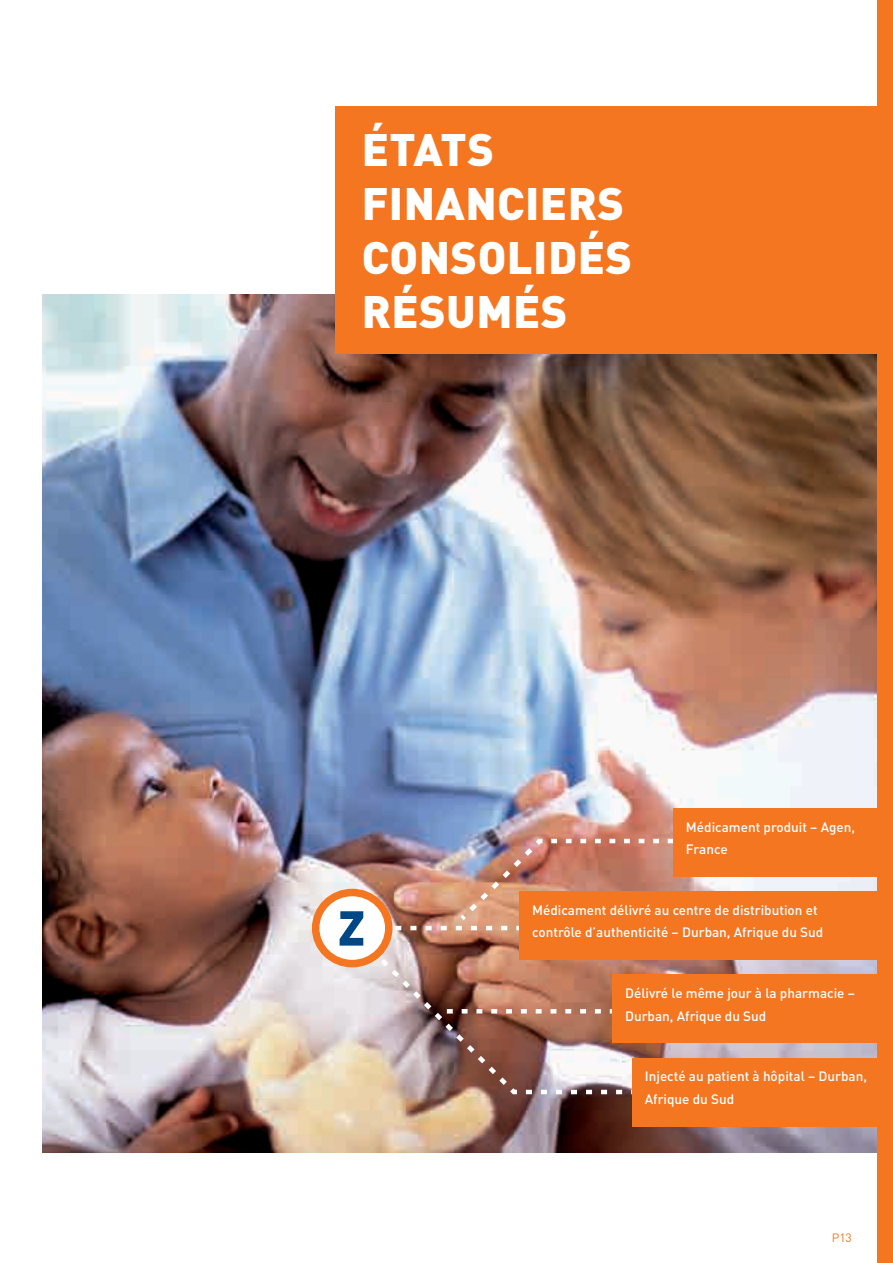
<style>
.page{position:relative;width:893px;height:1263px;background:#fff}
.page>*{position:absolute;margin:0;border:0;box-sizing:border-box;transform-origin:0 0}
.t1{font:900 45px/54px "DINOT";letter-spacing:.01em;color:#fff}
.t2{font:500 13.5px/22.5px "DINOT";color:#fff}
.t3{font:12px "DINOT";color:#f47621}
</style>
<div class="page">
<img style="left:43px;top:295px;width:834px;height:857px">
<div style="left:336px;top:106px;width:557px;height:247px;background:#f47621"></div>
<svg style="left:316px;top:892px;width:73px;height:71px"></svg>
<div style="left:312px;top:889px;width:81px;height:78px;border:8px solid #f47621;border-radius:50%"></div>
<img style="left:340px;top:836px;width:364px;height:258px">
<div style="left:519px;top:892px;width:361px;height:68px;background:#f47621"></div>
<div style="left:673px;top:808px;width:207px;height:68px;background:#f47621"></div>
<div style="left:632px;top:1058px;width:248px;height:68px;background:#f47621"></div>
<div style="left:612px;top:975px;width:268px;height:68px;background:#f47621"></div>
<div style="left:877px;top:0;width:16px;height:1263px;background:#f47621"></div>
<h1 class="t1" style="left:362px;top:121px;width:272px">ÉTATS<br>FINANCIERS<br>CONSOLIDÉS<br>RÉSUMÉS</h1>
<p class="t2" style="left:686px;top:815px;width:171px">Médicament produit – Agen,<br>France</p>
<p class="t2" style="left:532px;top:898px;width:293px">Médicament délivré au centre de distribution et contrôle d’authenticité – Durban, Afrique du Sud</p>
<p class="t2" style="left:625px;top:981px;width:231px">Délivré le même jour à la pharmacie –<br>Durban, Afrique du Sud</p>
<p class="t2" style="left:645px;top:1064px;width:224px">Injecté au patient à hôpital – Durban,<br>Afrique du Sud</p>
<p class="t3" style="left:832px;top:1229px;width:22px">p13</p>
</div>
